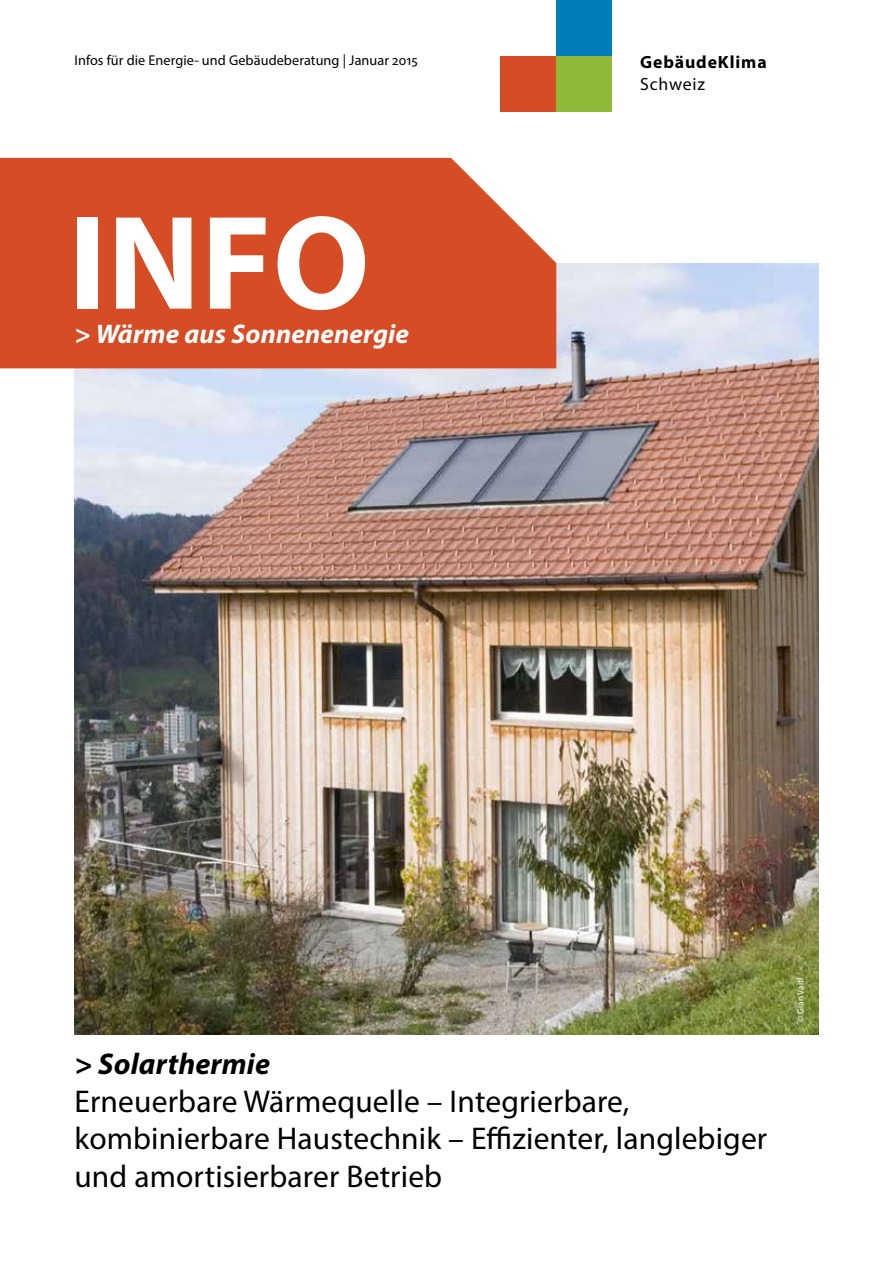
<style>
.page{position:relative;width:893px;height:1263px;background:#fff}
.page>*{position:absolute;margin:0;border:0;box-sizing:border-box;transform-origin:0 0}
.t1{font:700 135px "Myriad Pro";color:#fff}
.t2{font:31.5px/37.8px "Myriad Pro";letter-spacing:.005em;color:#000}
.t3{font:italic 700 30px "Myriad Pro";letter-spacing:.005em;color:#000}
.t4{font:italic 700 27px "Myriad Pro";letter-spacing:.005em;color:#fff}
.t5{font:700 17.7px "Myriad Pro";letter-spacing:.05em;color:#000}
.t6{font:17.7px "Myriad Pro";letter-spacing:.05em;color:#000}
.t7{font:14.25px "Myriad Pro";letter-spacing:.005em;color:#000}
.t8{font:9px "Myriad Pro";letter-spacing:.005em;color:#fff}
</style>
<div class="page">
<div style="left:556px;top:0;width:56px;height:56px;background:#007ebb"></div>
<div style="left:500px;top:56px;width:56px;height:56px;background:#d64c25"></div>
<div style="left:556px;top:56px;width:56px;height:56px;background:#91b938"></div>
<img style="left:74px;top:263px;width:745px;height:771px">
<div style="left:0;top:158px;width:556px;height:210px;background:#d64c25"></div>
<p class="t7" style="left:74px;top:51px;width:345px">Infos für die Energie- und Gebäudeberatung | Januar 2015</p>
<h1 class="t1" style="left:68px;top:175px;width:303px">INFO</h1>
<p class="t4" style="left:74px;top:317px;width:336px">&gt; Wärme aus Sonnenenergie</p>
<p class="t5" style="left:640px;top:50px;width:128px">GebäudeKlima</p>
<p class="t6" style="left:640px;top:73px;width:67px">Schweiz</p>
<p class="t3" style="left:74px;top:1044px;width:197px">&gt; Solarthermie</p>
<p class="t2" style="left:74px;top:1082px;width:694px">Erneuerbare Wärmequelle – Integrierbare, kombinierbare Haustechnik – Effizienter, langlebiger und amortisierbarer Betrieb</p>
<p class="t8" style="left:795px;top:1022px;width:45px;rotate:-90deg">© Gian Vaitl</p>
</div>
